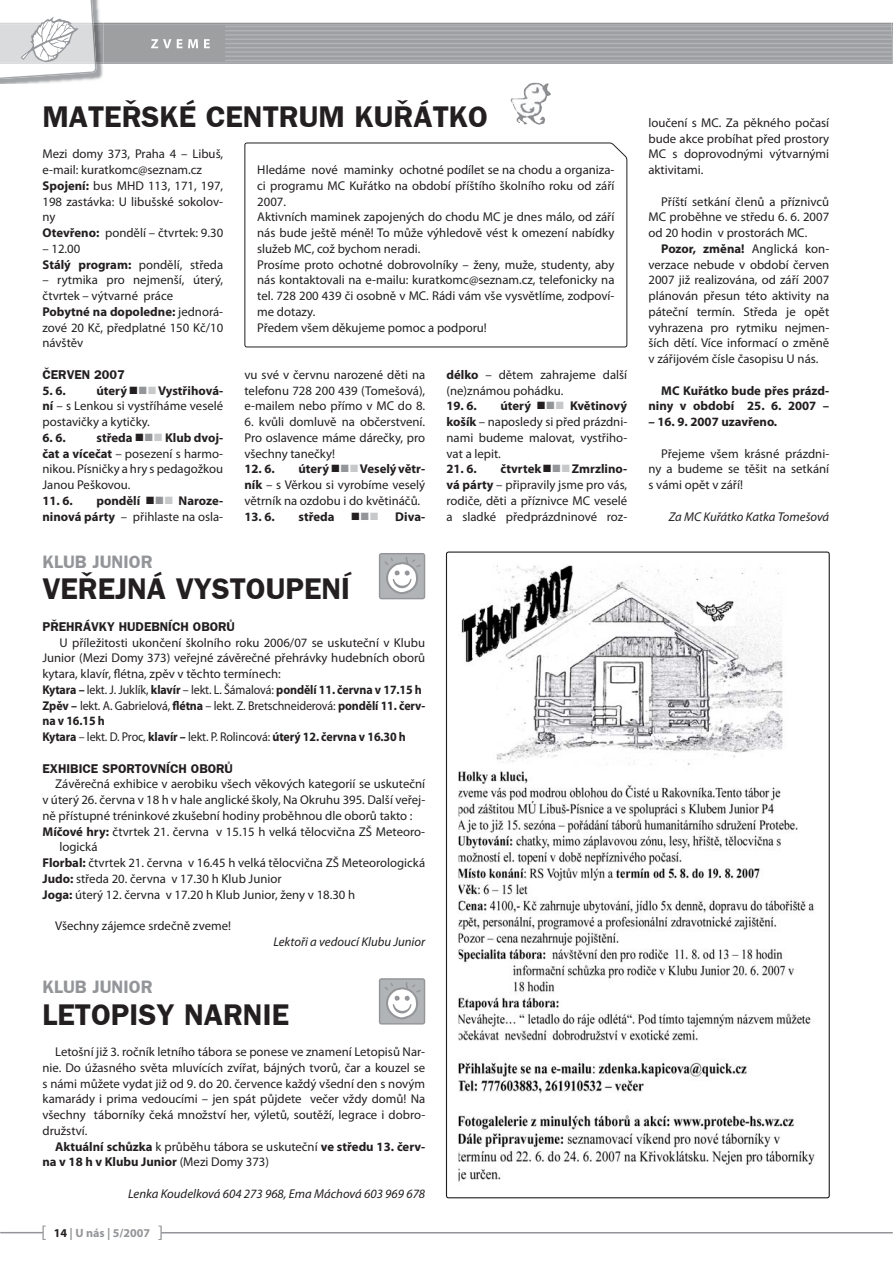
<style>
.page{position:relative;width:893px;height:1263px;background:#fff}
.page>*{position:absolute;margin:0;border:0;box-sizing:border-box;transform-origin:0 0}
.t1{font:700 30px "Frankfurt Gothic";color:#231f20}
.t2{font:700 18px "Frankfurt Gothic";color:#939598}
.t3{font:12.75px/15.8px "Myriad Pro";color:#231f20;text-align:justify}
.t4{font:700 12.75px/15.8px "Myriad Pro";color:#231f20;text-align:right}
.t5{font:italic 12.75px "Myriad Pro";color:#231f20}
.t6{font:700 12.75px "Frankfurt Gothic";color:#231f20}
.t7{font:12.6px "Wingdings";color:#231f20}
.t8{font:700 12px "Myriad Pro";color:#939598}
.s1{font-weight:700}
.s2{color:#939598}
.s3{color:#c6c8ca}
.s4{font-weight:400}
.s5{color:#231f20}
</style>
<div class="page">
<hr style="left:1px;top:1232px;width:41px;height:1px;background:#939598">
<hr style="left:162px;top:1232px;width:730px;height:2px;background:#939598">
<svg style="left:42px;top:1226px;width:4px;height:14px"></svg>
<svg style="left:158px;top:1226px;width:4px;height:14px"></svg>
<svg style="left:0;top:0;width:893px;height:82px"></svg>
<img style="left:528px;top:96px;width:19px;height:29px">
<div style="left:380px;top:554px;width:44px;height:45px;background:#b1b4b6;border-radius:2px"></div>
<div style="left:379px;top:553px;width:46px;height:46px;border:1px solid #939598;border-radius:2px"></div>
<svg style="left:385px;top:557px;width:36px;height:37px"></svg>
<svg style="left:244px;top:142px;width:383px;height:206px"></svg>
<div style="left:380px;top:979px;width:44px;height:45px;background:#b1b4b6;border-radius:2px"></div>
<div style="left:379px;top:978px;width:46px;height:47px;border:1px solid #939598;border-radius:2px"></div>
<svg style="left:384px;top:982px;width:37px;height:38px"></svg>
<img style="left:446px;top:552px;width:383px;height:646px;border-radius:2px">
<h1 class="t1" style="left:42px;top:99px;width:447px">MATEŘSKÉ CENTRUM KUŘÁTKO</h1>
<p class="t3" style="left:257px;top:163px;width:359px;text-align:left">Hledáme nové maminky ochotné podílet se na chodu a organiza&shy;ci programu MC Kuřátko na období příštího školního roku od září 2007.<br>Aktivních maminek zapojených do chodu MC je dnes málo, od září nás bude ještě méně! To může výhledově vést k omezení nabídky služeb MC, což bychom neradi.<br>Prosíme proto ochotné dobrovolníky – ženy, muže, studenty, aby nás kontaktovali na e-mailu: kuratkomc@seznam.cz, telefonicky na tel. 728 200 439 či osobně v MC. Rádi vám vše vysvětlíme, zodpoví&shy;me dotazy.<br>Předem všem děkujeme pomoc a podporu!</p>
<p class="t3" style="left:244px;top:368px;width:182px">vu své v červnu narozené děti na telefonu 728 200 439 (Tomešová), e-mailem nebo přímo v MC do 8.</p>
<p class="t3" style="left:244px;top:415px;width:182px">6. kvůli domluvě na občerstvení.<br>Pro oslavence máme dárečky, pro všechny tanečky!</p>
<p class="t4" style="left:244px;top:462px;width:32px">12. 6.</p>
<p class="t3" style="left:42px;top:148px;width:182px;text-align:left">Mezi domy 373, Praha 4 – Libuš, e-mail: kuratkomc@seznam.cz<br><span class="s1">Spojení:</span> bus MHD 113, 171, 197,<br>198 zastávka: U libušské sokolov&shy;ny<br><span class="s1">Otevřeno:</span> pondělí – čtvrtek: 9.30</p>
<p class="t3" style="left:42px;top:242px;width:182px">– 12.00<br><span class="s1">Stálý program:</span> pondělí, středa</p>
<p class="t3" style="left:42px;top:274px;width:182px;text-align:left">– rytmika pro nejmenší, úterý, čtvrtek – výtvarné práce<br><span class="s1">Pobytné na dopoledne:</span> jednorá&shy;zové 20 Kč, předplatné 150 Kč/10 návštěv</p>
<p class="t6" style="left:42px;top:367px;width:84px">ČERVEN 2007</p>
<p class="t4" style="left:42px;top:384px;width:25px">5. 6.</p>
<p class="t3" style="left:446px;top:368px;width:182px"><span class="s1">délko</span> – dětem zahrajeme další (ne)známou pohádku.</p>
<p class="t4" style="left:446px;top:399px;width:32px">19. 6.</p>
<p class="t3" style="left:42px;top:384px;width:182px;text-indent:54px"><span class="s1">úterý</span> ■<span class="s2">■</span><span class="s3">■</span> <span class="s1">Vystřihová&shy;ní</span> – s Lenkou si vystříháme veselé postavičky a kytičky.</p>
<p class="t4" style="left:42px;top:431px;width:25px">6. 6.</p>
<p class="t3" style="left:446px;top:400px;width:182px;text-indent:54px"><span class="s1">úterý</span> ■<span class="s2">■</span><span class="s3">■</span> <span class="s1">Květinový košík</span> – naposledy si před prázdni&shy;nami budeme malovat, vystřiho&shy;vat a lepit.</p>
<p class="t4" style="left:446px;top:462px;width:32px">21. 6.</p>
<p class="t3" style="left:42px;top:431px;width:182px;text-indent:54px"><span class="s1">středa</span> ■<span class="s2">■</span><span class="s3">■</span> <span class="s1">Klub dvoj&shy;čat a vícečat</span> – posezení s harmo&shy;nikou. Písničky a hry s pedagožkou Janou Peškovou.</p>
<p class="t4" style="left:42px;top:494px;width:32px">11. 6.</p>
<p class="t3" style="left:244px;top:463px;width:182px;text-indent:54px"><span class="s1">úterý</span> ■<span class="s2">■</span><span class="s3">■</span> <span class="s1">Veselý větr&shy;ník</span> – s Věrkou si vyrobíme veselý větrník na ozdobu i do květináčů.</p>
<p class="t4" style="left:244px;top:510px;width:32px">13. 6.</p>
<p class="t4" style="left:298px;top:510px;width:38px">středa</p>
<p class="t7" style="left:351px;top:509px;width:30px">■<span class="s2">■</span><span class="s3">■</span></p>
<p class="t4" style="left:395px;top:510px;width:31px">Diva-</p>
<p class="t3" style="left:446px;top:463px;width:182px;text-indent:54px"><span class="s1">čtvrtek</span> ■<span class="s2">■</span><span class="s3">■</span> <span class="s1">Zmrzlino&shy;vá párty</span> – připravily jsme pro vás, rodiče, děti a příznivce MC veselé a sladké předprázdninové roz-</p>
<p class="t4" style="left:42px;top:494px;width:182px">pondělí ■<span class="s2">■</span><span class="s3">■</span> Naroze-<br>ninová párty <span class="s4">– přihlaste na osla-</span></p>
<h2 class="t2" style="left:42px;top:551px;width:112px">KLUB JUNIOR</h2>
<h1 class="t1" style="left:42px;top:572px;width:309px">VEŘEJNÁ VYSTOUPENÍ</h1>
<p class="t6" style="left:42px;top:619px;width:194px">PŘEHRÁVKY HUDEBNÍCH OBORŮ</p>
<p class="t3" style="left:42px;top:636px;width:384px;text-align:left;text-indent:17px">U příležitosti ukončení školního roku 2006/07 se uskuteční v Klubu Junior (Mezi Domy 373) veřejné závěrečné přehrávky hudebních oborů kytara, klavír, flétna, zpěv v těchto termínech:<br><span class="s1">Kytara –</span> lekt. J. Juklík, <span class="s1">klavír</span> – lekt. L. Šámalová: <span class="s1">pondělí 11. června v 17.15 h Zpěv –</span> lekt. A. Gabrielová, <span class="s1">flétna</span> – lekt. Z. Bretschneiderová: <span class="s1">pondělí 11. červ&shy;na v 16.15 h<br>Kytara</span> – lekt. D. Proc, <span class="s1">klavír –</span> lekt. P. Rolincová: <span class="s1">úterý 12. června v 16.30 h</span></p>
<p class="t6" style="left:42px;top:761px;width:192px">EXHIBICE SPORTOVNÍCH OBORŮ</p>
<p class="t3" style="left:55px;top:777px;width:371px">Závěrečná exhibice v aerobiku všech věkových kategorií se uskuteční</p>
<p class="t3" style="left:42px;top:793px;width:384px">v úterý 26. června v 18 h v hale anglické školy, Na Okruhu 395. Další veřej-</p>
<p class="t3" style="left:42px;top:809px;width:372px">ně přístupné tréninkové zkušební hodiny proběhnou dle oborů takto :</p>
<p class="t3" style="left:42px;top:825px;width:384px"><span class="s1">Míčové hry:</span> čtvrtek 21. června v 15.15 h velká tělocvična ZŠ Meteoro-</p>
<p class="t3" style="left:59px;top:840px;width:40px">logická</p>
<p class="t3" style="left:42px;top:856px;width:384px"><span class="s1">Florbal:</span> čtvrtek 21. června v 16.45 h velká tělocvična ZŠ Meteorologická</p>
<p class="t3" style="left:42px;top:872px;width:241px"><span class="s1">Judo:</span> středa 20. června v 17.30 h Klub Junior</p>
<p class="t3" style="left:42px;top:888px;width:314px"><span class="s1">Joga:</span> úterý 12. června v 17.20 h Klub Junior, ženy v 18.30 h</p>
<p class="t3" style="left:55px;top:919px;width:177px">Všechny zájemce srdečně zveme!</p>
<p class="t5" style="left:273px;top:937px;width:153px">Lektoři a vedoucí Klubu Junior</p>
<h2 class="t2" style="left:42px;top:977px;width:112px">KLUB JUNIOR</h2>
<h1 class="t1" style="left:42px;top:997px;width:248px">LETOPISY NARNIE</h1>
<p class="t3" style="left:42px;top:1045px;width:384px;text-indent:13px">Letošní již 3. ročník letního tábora se ponese ve znamení Letopisů Nar&shy;nie. Do úžasného světa mluvících zvířat, bájných tvorů, čar a kouzel se s námi můžete vydat již od 9. do 20. července každý všední den s novým kamarády i prima vedoucími – jen spát půjdete večer vždy domů! Na všechny táborníky čeká množství her, výletů, soutěží, legrace i dobro&shy;družství.</p>
<p class="t4" style="left:42px;top:1140px;width:384px;text-align:left;text-indent:13px">Aktuální schůzka <span class="s4">k průběhu tábora se uskuteční</span> ve středu 13. červ&shy;na v 18 h v Klubu Junior <span class="s4">(Mezi Domy 373)</span></p>
<p class="t5" style="left:128px;top:1189px;width:298px">Lenka Koudelková 604 273 968, Ema Máchová 603 969 678</p>
<p class="t8" style="left:54px;top:1229px;width:98px"><span class="s5">14</span> | U nás | 5/2007</p>
<p class="t3" style="left:648px;top:116px;width:182px">loučení s MC. Za pěkného počasí bude akce probíhat před prostory MC s doprovodnými výtvarnými aktivitami.</p>
<p class="t3" style="left:648px;top:195px;width:182px;text-indent:13px">Příští setkání členů a příznivců MC proběhne ve středu 6. 6. 2007 od 20 hodin v prostorách MC.</p>
<p class="t3" style="left:648px;top:242px;width:182px;text-indent:13px"><span class="s1">Pozor, změna!</span> Anglická kon&shy;verzace nebude v období červen 2007 již realizována, od září 2007 plánován přesun této aktivity na páteční termín. Středa je opět vyhrazena pro rytmiku nejmen&shy;ších dětí. Více informací o změně v zářijovém čísle časopisu U nás.</p>
<p class="t4" style="left:648px;top:384px;width:182px">MC Kuřátko bude přes prázd&shy;niny v období 25. 6. 2007 –</p>
<p class="t4" style="left:648px;top:415px;width:130px">– 16. 9. 2007 uzavřeno.</p>
<p class="t3" style="left:648px;top:447px;width:182px;text-indent:13px">Přejeme všem krásné prázdni&shy;ny a budeme se těšit na setkání s vámi opět v září!</p>
<p class="t5" style="left:669px;top:512px;width:162px">Za MC Kuřátko Katka Tomešová</p>
</div>
